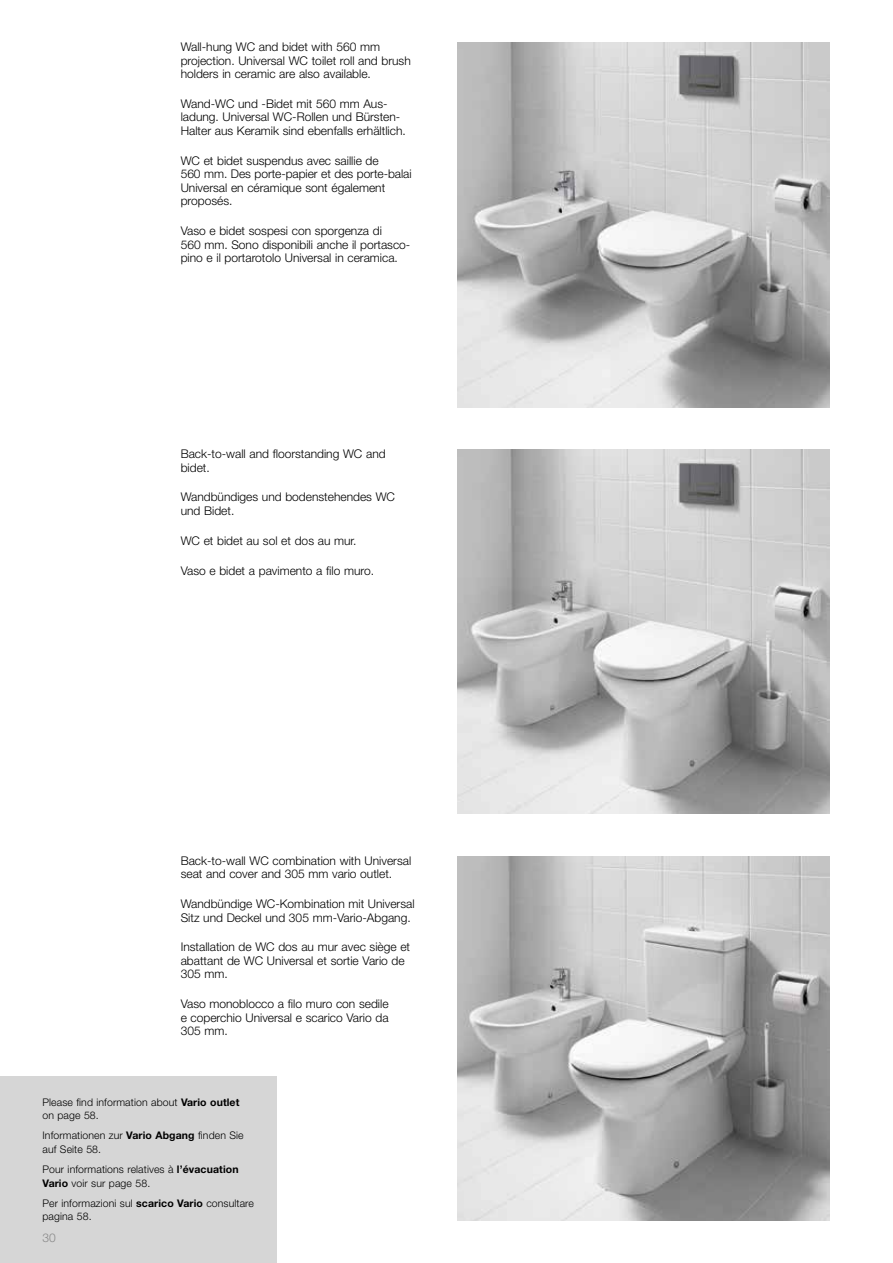
<style>
.page{position:relative;width:893px;height:1263px;background:#fff}
.page>*{position:absolute;margin:0;border:0;box-sizing:border-box;transform-origin:0 0}
.t1{font:300 12px/13.5px "Helvetica Neue LT Std";color:#000}
.t2{font:300 12px "Helvetica Neue LT Std";color:#888}
.t3{font:300 10.5px/13.5px "Helvetica Neue LT Std";letter-spacing:.01em;color:#000}
.s1{font-weight:700}
</style>
<div class="page">
<img style="left:457px;top:43px;width:372px;height:364px">
<img style="left:457px;top:449px;width:372px;height:365px">
<img style="left:457px;top:856px;width:372px;height:364px">
<div style="left:0;top:1077px;width:276px;height:186px;background:#d6d6d6"></div>
<p class="t1" style="left:181px;top:40px;width:232px">Wall-hung WC and bidet with 560 mm projection. Universal WC toilet roll and brush holders in ceramic are also available.</p>
<p class="t1" style="left:181px;top:97px;width:227px">Wand-WC und -Bidet mit 560 mm Aus&shy;ladung. Universal WC-Rollen und Bürsten-<br>Halter aus Keramik sind ebenfalls erhältlich.</p>
<p class="t1" style="left:181px;top:153px;width:232px">WC et bidet suspendus avec saillie de<br>560 mm. Des porte-papier et des porte-balai<br>Universal en céramique sont également proposés.</p>
<p class="t1" style="left:181px;top:224px;width:231px">Vaso e bidet sospesi con sporgenza di<br>560 mm. Sono disponibili anche il portasco&shy;pino e il portarotolo Universal in ceramica.</p>
<p class="t1" style="left:181px;top:447px;width:206px">Back-to-wall and floorstanding WC and bidet.</p>
<p class="t1" style="left:181px;top:490px;width:216px">Wandbündiges und bodenstehendes WC und Bidet.</p>
<p class="t1" style="left:181px;top:533px;width:177px">WC et bidet au sol et dos au mur.</p>
<p class="t1" style="left:181px;top:563px;width:195px">Vaso e bidet a pavimento a filo muro.</p>
<p class="t1" style="left:181px;top:853px;width:232px">Back-to-wall WC combination with Universal seat and cover and 305 mm vario outlet.</p>
<p class="t1" style="left:181px;top:897px;width:235px">Wandbündige WC-Kombination mit Universal<br>Sitz und Deckel und 305 mm-Vario-Abgang.</p>
<p class="t1" style="left:181px;top:940px;width:231px">Installation de WC dos au mur avec siège et abattant de WC Universal et sortie Vario de<br>305 mm.</p>
<p class="t1" style="left:181px;top:997px;width:209px;text-align:justify">Vaso monoblocco a filo muro con sedile e coperchio Universal e scarico Vario da 305 mm.</p>
<p class="t3" style="left:43px;top:1095px;width:198px">Please find information about <span class="s1">Vario outlet </span>on page 58.</p>
<p class="t3" style="left:43px;top:1129px;width:203px">Informationen zur <span class="s1">Vario Abgang</span> finden Sie auf Seite 58.</p>
<p class="t3" style="left:43px;top:1162px;width:198px">Pour informations relatives à <span class="s1">l’évacuation<br>Vario</span> voir sur page 58.</p>
<p class="t3" style="left:43px;top:1196px;width:213px">Per informazioni sul <span class="s1">scarico Vario</span> consultare pagina 58.</p>
<p class="t2" style="left:43px;top:1230px;width:15px">30</p>
</div>
